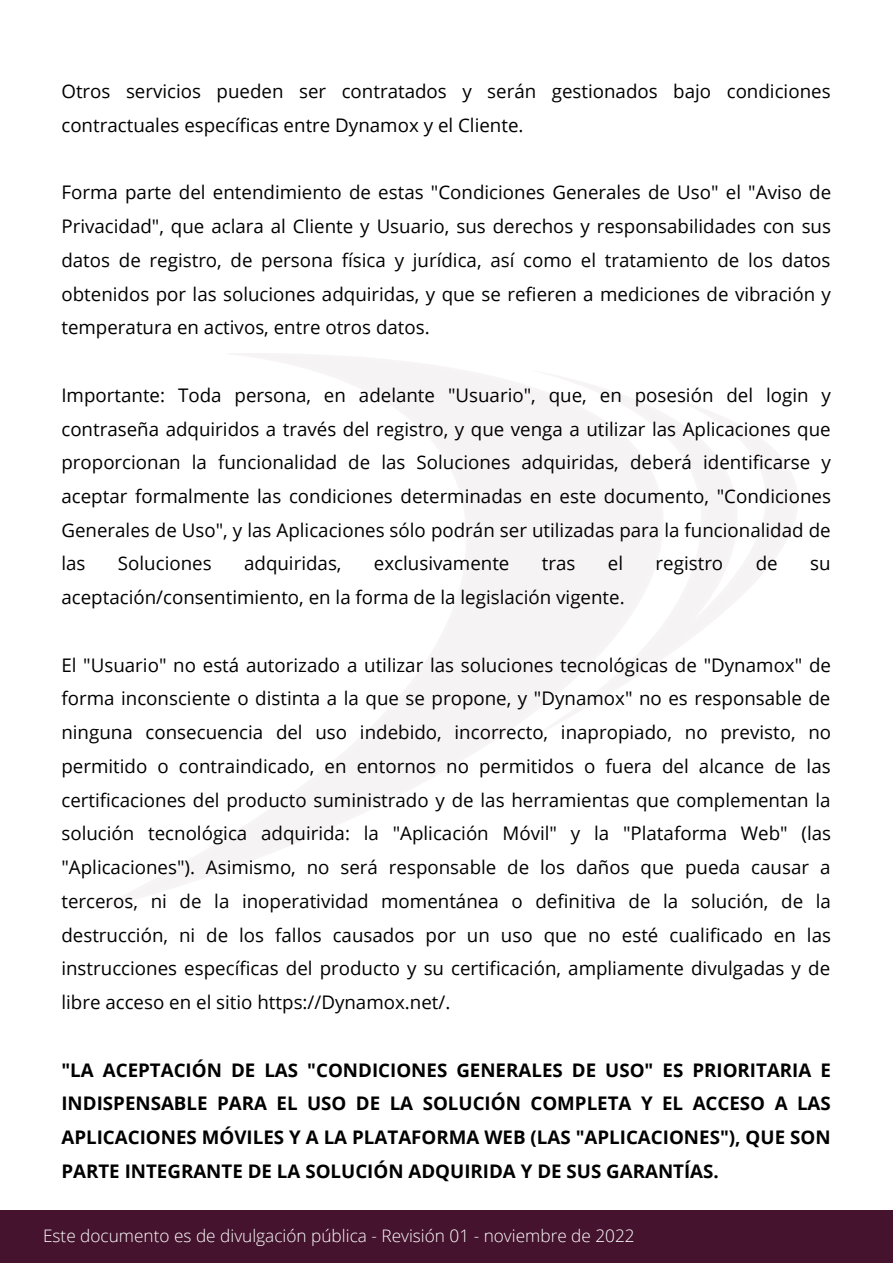
<style>
.page{position:relative;width:893px;height:1264px;background:#fff}
.page>*{position:absolute;margin:0;border:0;box-sizing:border-box;transform-origin:0 0}
.t1{font:18.75px/33.8px "Open Sans";color:#000;text-align:justify}
.t2{font:700 18.75px/33.8px "Open Sans";color:#000;text-align:justify}
.t3{font:300 17.25px "Open Sans";color:#fff}
</style>
<div class="page">
<div style="left:0;top:1209px;width:892px;height:53px;background:#45132d"></div>
<p class="t1" style="left:61px;top:74px;width:770px">Otros servicios pueden ser contratados y serán gestionados bajo condiciones contractuales específicas entre Dynamox y el Cliente.</p>
<p class="t1" style="left:61px;top:175px;width:771px">Forma parte del entendimiento de estas "Condiciones Generales de Uso" el "Aviso de Privacidad", que aclara al Cliente y Usuario, sus derechos y responsabilidades con sus datos de registro, de persona física y jurídica, así como el tratamiento de los datos obtenidos por las soluciones adquiridas, y que se refieren a mediciones de vibración y temperatura en activos, entre otros datos.</p>
<p class="t1" style="left:61px;top:377px;width:771px">Importante: Toda persona, en adelante "Usuario", que, en posesión del login y contraseña adquiridos a través del registro, y que venga a utilizar las Aplicaciones que proporcionan la funcionalidad de las Soluciones adquiridas, deberá identificarse y aceptar formalmente las condiciones determinadas en este documento, "Condiciones Generales de Uso", y las Aplicaciones sólo podrán ser utilizadas para la funcionalidad de las</p>
<p class="t1" style="left:118px;top:546px;width:95px">Soluciones</p>
<p class="t1" style="left:244px;top:546px;width:99px">adquiridas,</p>
<p class="t1" style="left:374px;top:546px;width:137px">exclusivamente</p>
<p class="t1" style="left:542px;top:546px;width:35px">tras</p>
<p class="t1" style="left:608px;top:546px;width:17px">el</p>
<p class="t1" style="left:655px;top:546px;width:69px">registro</p>
<p class="t1" style="left:755px;top:546px;width:23px">de</p>
<p class="t1" style="left:810px;top:546px;width:22px">su</p>
<p class="t1" style="left:61px;top:580px;width:564px">aceptación/consentimiento, en la forma de la legislación vigente.</p>
<p class="t1" style="left:61px;top:647px;width:771px">El "Usuario" no está autorizado a utilizar las soluciones tecnológicas de "Dynamox" de forma inconsciente o distinta a la que se propone, y "Dynamox" no es responsable de ninguna consecuencia del uso indebido, incorrecto, inapropiado, no previsto, no permitido o contraindicado, en entornos no permitidos o fuera del alcance de las certificaciones del producto suministrado y de las herramientas que complementan la solución tecnológica adquirida: la "Aplicación Móvil" y la "Plataforma Web" (las "Aplicaciones"). Asimismo, no será responsable de los daños que pueda causar a terceros, ni de la inoperatividad momentánea o definitiva de la solución, de la destrucción, ni de los fallos causados por un uso que no esté cualificado en las instrucciones específicas del producto y su certificación, ampliamente divulgadas y de libre acceso en el sitio https://Dynamox.net/.</p>
<p class="t2" style="left:61px;top:1052px;width:771px">"LA ACEPTACIÓN DE LAS "CONDICIONES GENERALES DE USO" ES PRIORITARIA E INDISPENSABLE PARA EL USO DE LA SOLUCIÓN COMPLETA Y EL ACCESO A LAS APLICACIONES MÓVILES Y A LA PLATAFORMA WEB (LAS "APLICACIONES"), QUE SON PARTE INTEGRANTE DE LA SOLUCIÓN ADQUIRIDA Y DE SUS GARANTÍAS.</p>
<p class="t3" style="left:43px;top:1223px;width:593px">Este documento es de divulgación pública - Revisión 01 - noviembre de 2022</p>
</div>
